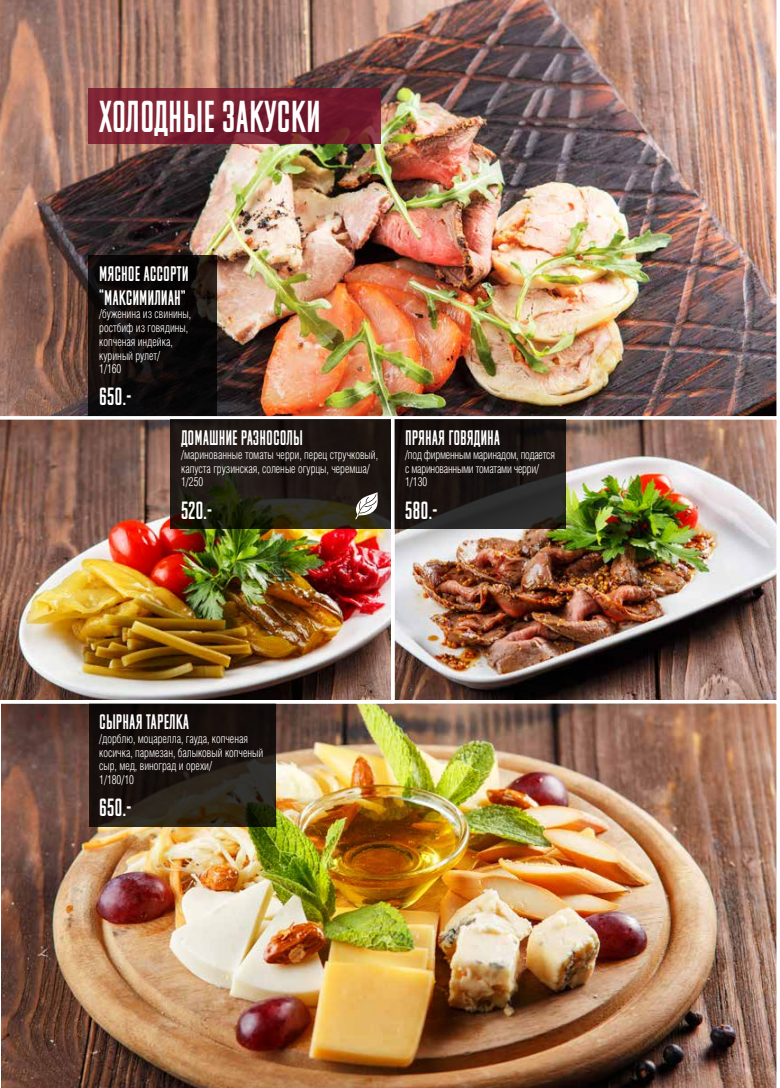
<style>
.page{position:relative;width:780px;height:1088px;background:#fff}
.page>*{position:absolute;margin:0;border:0;box-sizing:border-box;transform-origin:0 0}
.t1{font:42.5px "M Fred";color:#fff;scale:.9 1}
.t2{font:23.75px "M Fred";color:#fff;scale:.9 1}
.t3{font:20px/23.8px "M Fred";color:#fff;scale:.9 1}
.t4{font:12.5px/13.8px "Helios Cond Light C";color:#fff;scale:.9 1}
.t5{font:12.5px/13.8px "Helios Cond Light C";letter-spacing:-.02em;color:#fff;scale:.9 1}
</style>
<div class="page">
<img style="left:0;top:0;width:777px;height:416px">
<img style="left:396px;top:421px;width:379px;height:277px">
<div style="left:391px;top:416px;width:389px;height:287px;border:4px solid #fff"></div>
<img style="left:1px;top:700px;width:779px;height:388px">
<svg style="left:89px;top:89px;width:292px;height:55px;background:#781f30"></svg>
<svg style="left:89px;top:703px;width:186px;height:124px;background:#1e1712"></svg>
<svg style="left:394px;top:420px;width:171px;height:109px;background:#1d1816"></svg>
<img style="left:0;top:416px;width:394px;height:287px">
<svg style="left:170px;top:420px;width:221px;height:109px;background:#201a13"></svg>
<svg style="left:355px;top:492px;width:23px;height:27px"></svg>
<svg style="left:89px;top:255px;width:128px;height:161px;background:#0e0a09"></svg>
<h1 class="t1" style="left:99px;top:96px;width:247px">ХОЛОДНЫЕ ЗАКУСКИ</h1>
<h3 class="t3" style="left:99px;top:261px;width:101px">МЯСНОЕ АССОРТИ “МАКСИМИЛИАН”</h3>
<p class="t4" style="left:99px;top:307px;width:104px">/буженина из свинины, ростбиф из говядины, копченая индейка, куриный рулет/<br>1/160</p>
<h2 class="t2" style="left:99px;top:385px;width:37px">650.-</h2>
<h3 class="t3" style="left:181px;top:426px;width:137px">ДОМАШНИЕ РАЗНОСОЛЫ</h3>
<p class="t4" style="left:181px;top:448px;width:220px">/маринованные томаты черри, перец стручковый, капуста грузинская, соленые огурцы, черемша/<br>1/250</p>
<h2 class="t2" style="left:181px;top:498px;width:36px">520.-</h2>
<h3 class="t3" style="left:405px;top:426px;width:107px">ПРЯНАЯ ГОВЯДИНА</h3>
<p class="t5" style="left:405px;top:448px;width:168px">/под фирменным маринадом, подается с маринованными томатами черри/<br>1/130</p>
<h2 class="t2" style="left:405px;top:498px;width:38px">580.-</h2>
<h3 class="t3" style="left:99px;top:709px;width:101px">СЫРНАЯ ТАРЕЛКА</h3>
<p class="t4" style="left:99px;top:731px;width:184px">/дорблю, моцарелла, гауда, копченая косичка, пармезан, балыковый копченый сыр, мед, виноград и орехи/<br>1/180/10</p>
<h2 class="t2" style="left:99px;top:796px;width:37px">650.-</h2>
</div>
